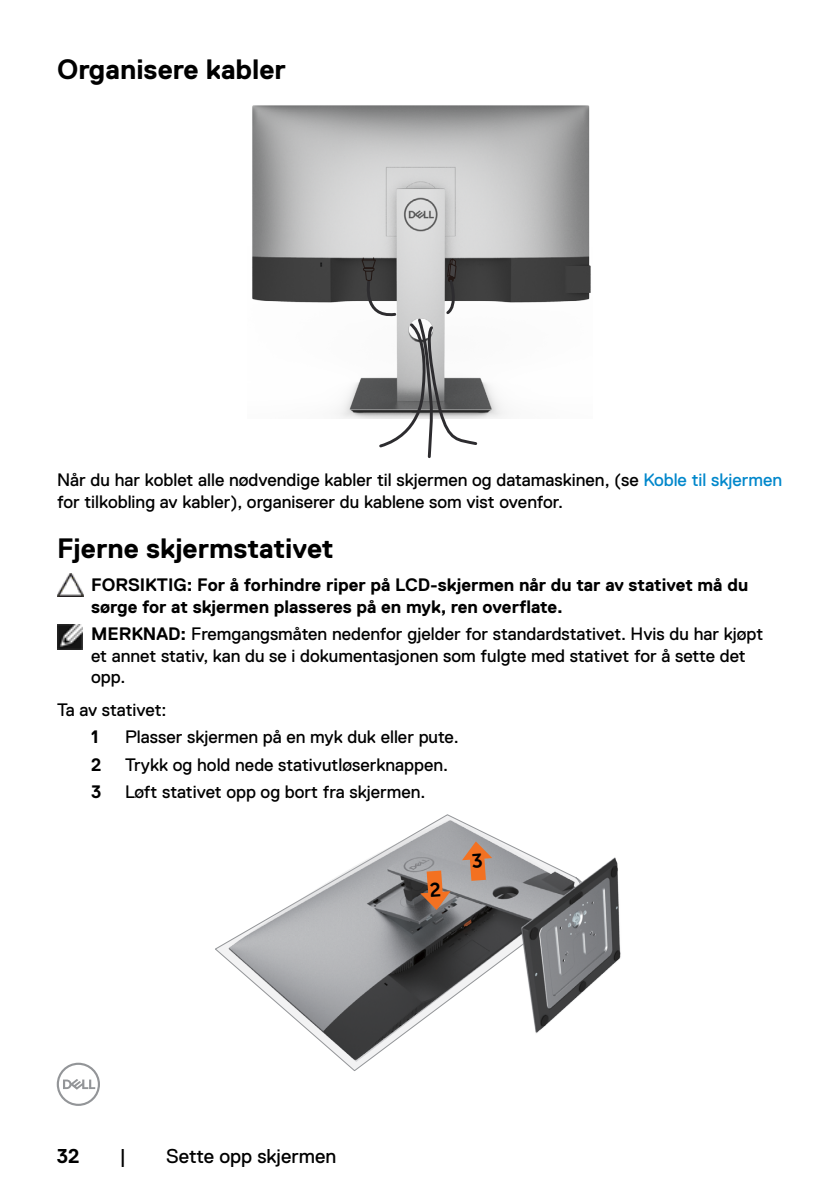
<style>
.page{position:relative;width:840px;height:1191px;background:#fff}
.page>*{position:absolute;margin:0;border:0;box-sizing:border-box;transform-origin:0 0}
.t1{font:700 28px "Dell Replica";color:#000}
.t2{font:20px "Dell Replica";color:#000}
.t3{font:700 20px "Dell Replica";color:#000}
.t4{font:18px/21.6px "Dell Replica";color:#000}
.t5{font:700 18px/21.6px "Dell Replica";color:#000}
.s1{color:#0087cb}
.s2{font-weight:700}
</style>
<div class="page">
<svg style="left:57px;top:1062px;width:43px;height:44px"></svg>
<img style="left:252px;top:105px;width:339px;height:313px">
<svg style="left:361px;top:258px;width:118px;height:200px"></svg>
<img style="left:57px;top:573px;width:26px;height:24px">
<img style="left:57px;top:624px;width:25px;height:26px">
<img style="left:225px;top:814px;width:396px;height:252px">
<svg style="left:420px;top:870px;width:30px;height:40px"></svg>
<svg style="left:462px;top:841px;width:30px;height:40px"></svg>
<h1 class="t1" style="left:57px;top:53px;width:230px">Organisere kabler</h1>
<p class="t4" style="left:57px;top:469px;width:726px">Når du har koblet alle nødvendige kabler til skjermen og datamaskinen, (se <span class="s1">Koble til skjermen </span>for tilkobling av kabler), organiserer du kablene som vist ovenfor.</p>
<h1 class="t1" style="left:57px;top:533px;width:278px">Fjerne skjermstativet</h1>
<p class="t5" style="left:91px;top:574px;width:658px">FORSIKTIG: For å forhindre riper på LCD-skjermen når du tar av stativet må du sørge for at skjermen plasseres på en myk, ren overflate.</p>
<p class="t4" style="left:91px;top:623px;width:673px"><span class="s2">MERKNAD:</span> Fremgangsmåten nedenfor gjelder for standardstativet. Hvis du har kjøpt et annet stativ, kan du se i dokumentasjonen som fulgte med stativet for å sette det opp.</p>
<p class="t4" style="left:57px;top:699px;width:111px">Ta av stativet:</p>
<p class="t5" style="left:91px;top:726px;width:9px">1</p>
<p class="t4" style="left:125px;top:726px;width:335px">Plasser skjermen på en myk duk eller pute.</p>
<p class="t5" style="left:91px;top:754px;width:12px">2</p>
<p class="t4" style="left:125px;top:754px;width:324px">Trykk og hold nede stativutløserknappen.</p>
<p class="t5" style="left:91px;top:781px;width:12px">3</p>
<p class="t4" style="left:125px;top:781px;width:302px">Løft stativet opp og bort fra skjermen.</p>
<p class="t3" style="left:57px;top:1144px;width:24px">32</p>
<p class="t2" style="left:119px;top:1144px;width:8px">|</p>
<p class="t2" style="left:166px;top:1144px;width:171px">Sette opp skjermen</p>
</div>
